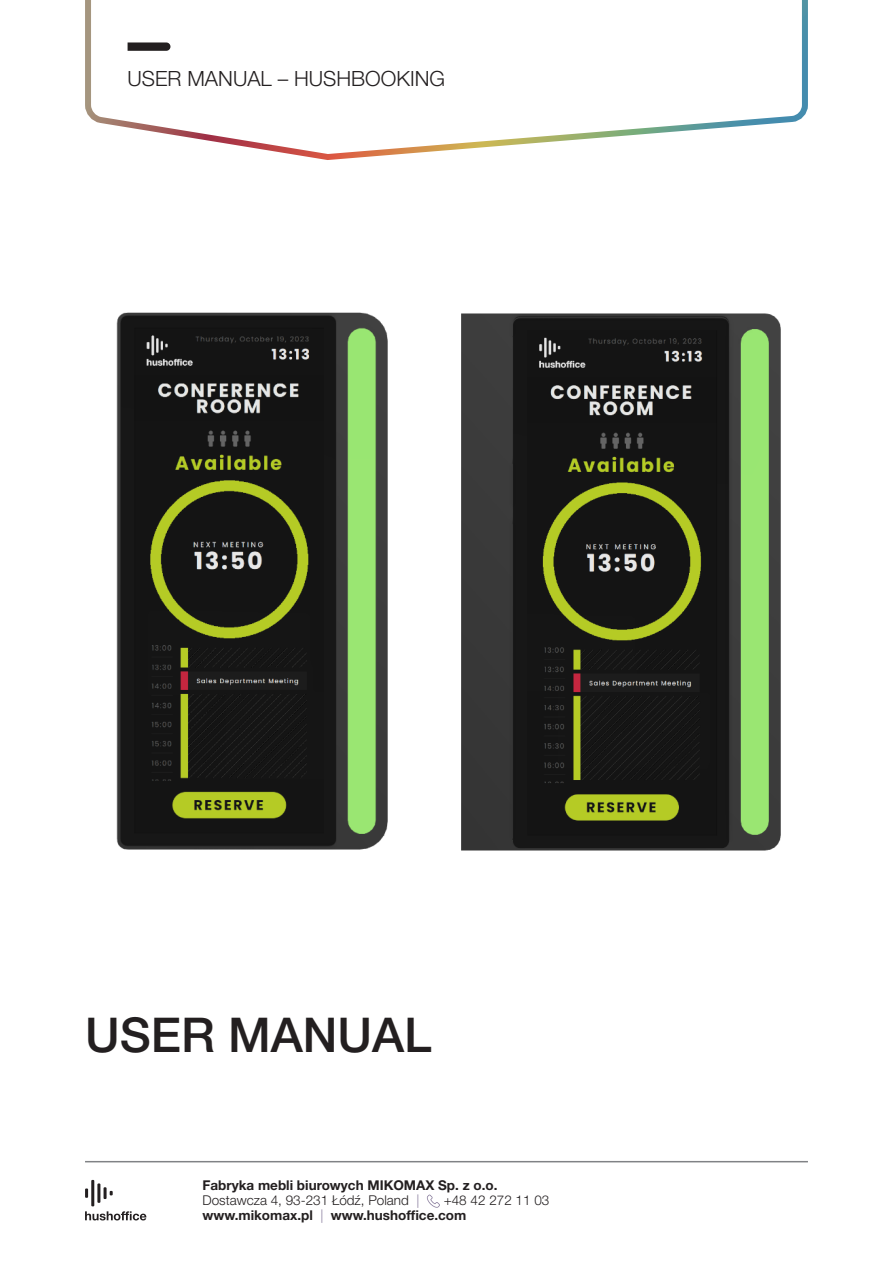
<style>
.page{position:relative;width:893px;height:1263px;background:#fff}
.page>*{position:absolute;margin:0;border:0;box-sizing:border-box;transform-origin:0 0}
.t1{font:500 48px "Helvetica Neue LT Pro";color:#231f20}
.t2{font:300 21px "Helvetica Neue LT Pro";color:#231f20}
.t3{font:700 13.5px/15px "Helvetica Neue LT Pro";color:#231f20}
.s1{font-weight:300}
.s2{font-weight:300;color:#8c809f}
</style>
<div class="page">
<hr style="left:85px;top:1161px;width:723px;height:1px;background:#808285">
<svg style="left:427px;top:1194px;width:13px;height:14px"></svg>
<svg style="left:85px;top:1188px;width:3px;height:10px"></svg>
<hr style="left:91px;top:1180px;width:3px;height:26px;background:#231f20">
<hr style="left:97px;top:1183px;width:3px;height:20px;background:#231f20">
<svg style="left:104px;top:1187px;width:9px;height:12px"></svg>
<svg style="left:85px;top:1211px;width:61px;height:9px"></svg>
<svg style="left:85px;top:0;width:723px;height:160px"></svg>
<svg style="left:128px;top:42px;width:42px;height:9px"></svg>
<img style="left:116px;top:312px;width:272px;height:538px">
<img style="left:461px;top:314px;width:320px;height:536px">
<h2 class="t2" style="left:128px;top:66px;width:319px">USER MANUAL – HUSHBOOKING</h2>
<p class="t1" style="left:85px;top:1006px;width:348px">USER MANUAL</p>
<p class="t3" style="left:202px;top:1177px;width:296px">Fabryka mebli biurowych MIKOMAX Sp. z o.o.<br><span class="s1">Dostawcza 4, 93-231 Łódź, Poland</span> <span class="s2">|</span></p>
<p class="t3" style="left:202px;top:1192px;width:348px;text-indent:241px"><span class="s1">+48 42 272 11 03 </span>www.mikomax.pl <span class="s2">|</span> www.hushoffice.com</p>
</div>
